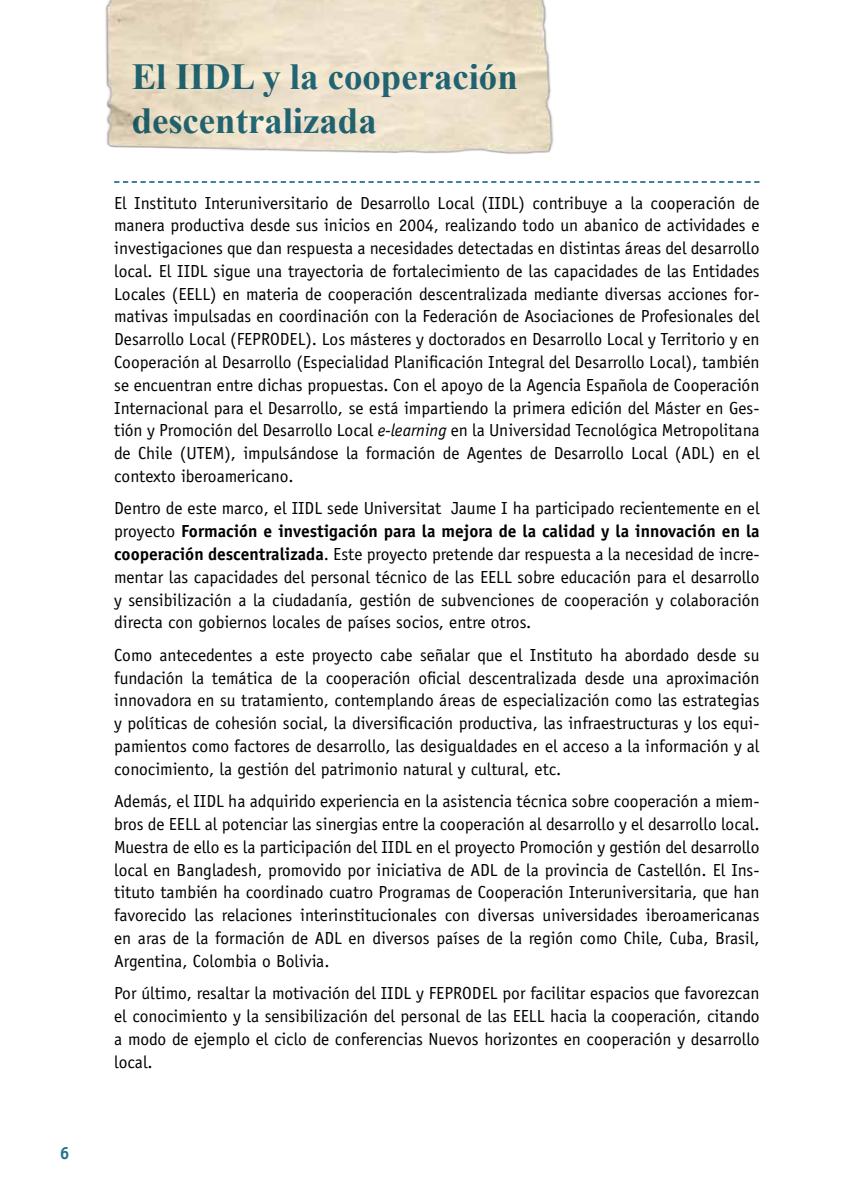
<style>
.page{position:relative;width:844px;height:1191px;background:#fff}
.page>*{position:absolute;margin:0;border:0;box-sizing:border-box;transform-origin:0 0}
.t1{font:700 36.75px/43.8px "Times New Roman";color:#24708d}
.t2{font:17.5px/22.8px "Officina Sans Std";color:#000;text-align:justify}
.t3{font:700 17.5px "Officina Sans Std";color:#24708d}
.s1{font-style:italic}
.s2{font-weight:700}
</style>
<div class="page">
<img style="left:105px;top:0;width:449px;height:154px">
<svg style="left:114px;top:181px;width:645px;height:2px"></svg>
<p class="t3" style="left:60px;top:1142px;width:11px">6</p>
<h1 class="t1" style="left:131px;top:54px;width:387px">El IIDL y la cooperación descentralizada</h1>
<p class="t2" style="left:114px;top:191px;width:646px">El Instituto Interuniversitario de Desarrollo Local (IIDL) contribuye a la cooperación de manera productiva desde sus inicios en 2004, realizando todo un abanico de actividades e investigaciones que dan respuesta a necesidades detectadas en distintas áreas del desarrollo local. El IIDL sigue una trayectoria de fortalecimiento de las capacidades de las Entidades Locales (EELL) en materia de cooperación descentralizada mediante diversas acciones for&shy;mativas impulsadas en coordinación con la Federación de Asociaciones de Profesionales del Desarrollo Local (FEPRODEL). Los másteres y doctorados en Desarrollo Local y Territorio y en Cooperación al Desarrollo (Especialidad Planificación Integral del Desarrollo Local), también se encuentran entre dichas propuestas. Con el apoyo de la Agencia Española de Cooperación Internacional para el Desarrollo, se está impartiendo la primera edición del Máster en Ges&shy;tión y Promoción del Desarrollo Local <span class="s1">e-learning</span> en la Universidad Tecnológica Metropolitana de Chile (UTEM), impulsándose la formación de Agentes de Desarrollo Local (ADL) en el contexto iberoamericano.</p>
<p class="t2" style="left:114px;top:497px;width:646px">Dentro de este marco, el IIDL sede Universitat Jaume I ha participado recientemente en el proyecto <span class="s2">Formación e investigación para la mejora de la calidad y la innovación en la cooperación descentralizada</span>. Este proyecto pretende dar respuesta a la necesidad de incre&shy;mentar las capacidades del personal técnico de las EELL sobre educación para el desarrollo y sensibilización a la ciudadanía, gestión de subvenciones de cooperación y colaboración directa con gobiernos locales de países socios, entre otros.</p>
<p class="t2" style="left:114px;top:643px;width:646px">Como antecedentes a este proyecto cabe señalar que el Instituto ha abordado desde su fundación la temática de la cooperación oficial descentralizada desde una aproximación innovadora en su tratamiento, contemplando áreas de especialización como las estrategias y políticas de cohesión social, la diversificación productiva, las infraestructuras y los equi&shy;pamientos como factores de desarrollo, las desigualdades en el acceso a la información y al conocimiento, la gestión del patrimonio natural y cultural, etc.</p>
<p class="t2" style="left:114px;top:790px;width:646px">Además, el IIDL ha adquirido experiencia en la asistencia técnica sobre cooperación a miem&shy;bros de EELL al potenciar las sinergias entre la cooperación al desarrollo y el desarrollo local.<br>Muestra de ello es la participación del IIDL en el proyecto Promoción y gestión del desarrollo local en Bangladesh, promovido por iniciativa de ADL de la provincia de Castellón. El Ins&shy;tituto también ha coordinado cuatro Programas de Cooperación Interuniversitaria, que han favorecido las relaciones interinstitucionales con diversas universidades iberoamericanas en aras de la formación de ADL en diversos países de la región como Chile, Cuba, Brasil, Argentina, Colombia o Bolivia.</p>
<p class="t2" style="left:114px;top:982px;width:646px">Por último, resaltar la motivación del IIDL y FEPRODEL por facilitar espacios que favorezcan el conocimiento y la sensibilización del personal de las EELL hacia la cooperación, citando a modo de ejemplo el ciclo de conferencias Nuevos horizontes en cooperación y desarrollo local.</p>
</div>
